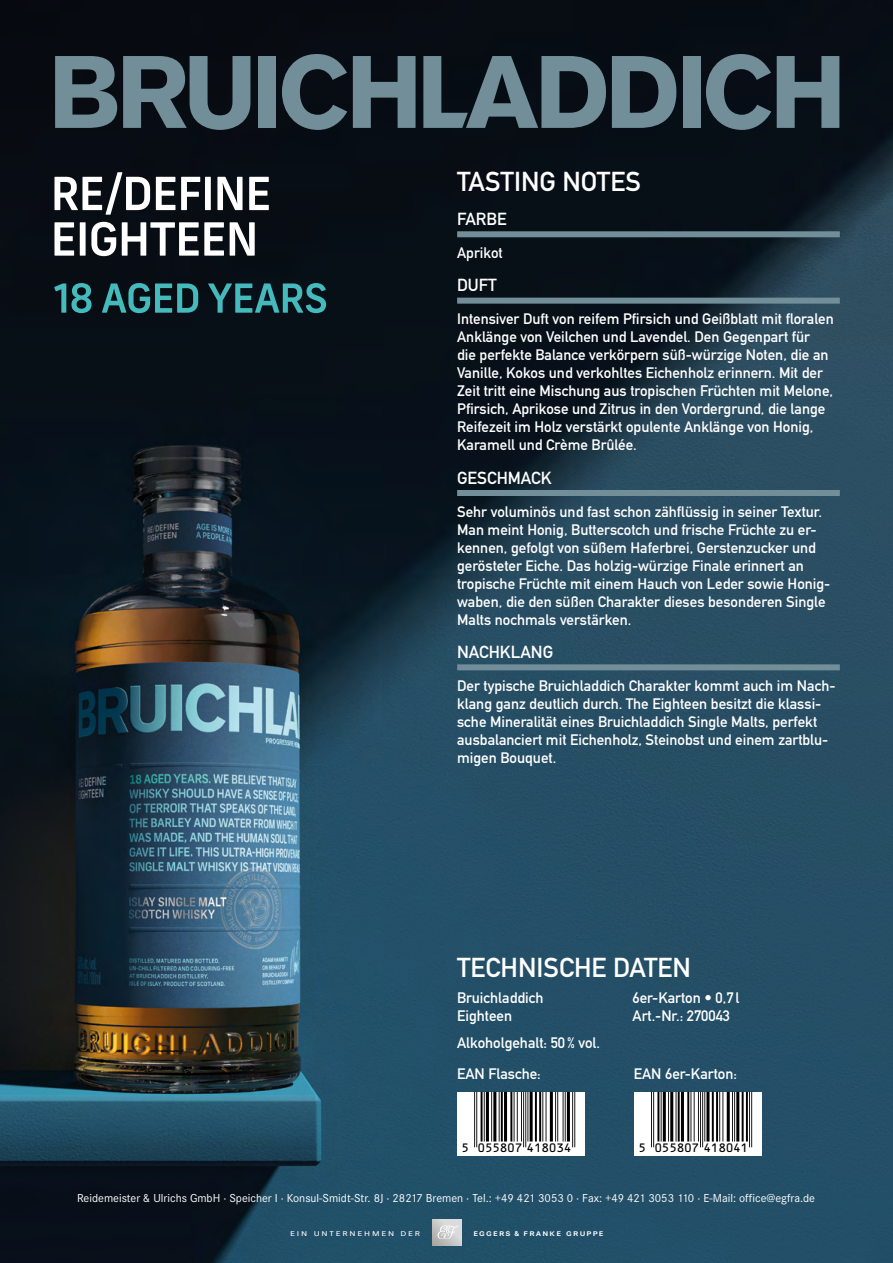
<style>
.page{position:relative;width:893px;height:1263px;background:#fff}
.page>*{position:absolute;margin:0;border:0;box-sizing:border-box;transform-origin:0 0}
.t1{font:27px "DIN Mittelschrift Std";color:#fff}
.t2{font:17.25px "DIN Mittelschrift Std";color:#fff}
.t3{font:15px/18px "DIN Mittelschrift Std";color:#fff}
.t4{font:12px "Corporate S";color:#fff}
.t5{font:11.7px "OCRB";letter-spacing:-.085em;color:#000}
.t6{font:9.75px "Corporate SSC";letter-spacing:.16em;color:#fff;scale:1.16 1}
.t7{font:600 9.45px "Corporate SSC";letter-spacing:.11em;color:#fff;scale:1.12 1}
.s1{font-weight:700;font-size:7.5px}
</style>
<div class="page">
<img style="left:0;top:0;width:893px;height:1263px">
<svg style="left:54px;top:283px;width:38px;height:30px"></svg>
<svg style="left:102px;top:283px;width:96px;height:30px;background:#245d62"></svg>
<svg style="left:208px;top:283px;width:118px;height:30px;background:#21585e"></svg>
<svg style="left:54px;top:172px;width:96px;height:43px"></svg>
<svg style="left:156px;top:177px;width:19px;height:33px"></svg>
<svg style="left:181px;top:177px;width:19px;height:33px"></svg>
<div style="left:205px;top:177px;width:6px;height:33px;background:#fff"></div>
<svg style="left:217px;top:177px;width:26px;height:33px"></svg>
<svg style="left:249px;top:177px;width:20px;height:33px"></svg>
<svg style="left:54px;top:222px;width:20px;height:34px"></svg>
<div style="left:80px;top:222px;width:6px;height:34px;background:#fff"></div>
<svg style="left:91px;top:222px;width:25px;height:34px"></svg>
<svg style="left:122px;top:222px;width:102px;height:34px"></svg>
<svg style="left:230px;top:222px;width:25px;height:34px"></svg>
<svg style="left:432px;top:1219px;width:29px;height:26px"></svg>
<svg style="left:437px;top:1225px;width:22px;height:15px"></svg>
<svg style="left:457px;top:1092px;width:128px;height:63px"></svg>
<hr style="left:574px;top:1092px;width:1px;height:55px;background:#000">
<hr style="left:572px;top:1092px;width:1px;height:55px;background:#000">
<hr style="left:567px;top:1092px;width:3px;height:49px;background:#000">
<hr style="left:565px;top:1092px;width:1px;height:49px;background:#000">
<hr style="left:563px;top:1092px;width:1px;height:49px;background:#000">
<hr style="left:557px;top:1092px;width:1px;height:49px;background:#000">
<hr style="left:555px;top:1092px;width:1px;height:49px;background:#000">
<hr style="left:550px;top:1092px;width:3px;height:49px;background:#000">
<hr style="left:546px;top:1092px;width:1px;height:49px;background:#000">
<hr style="left:542px;top:1092px;width:1px;height:49px;background:#000">
<hr style="left:539px;top:1092px;width:2px;height:49px;background:#000">
<hr style="left:535px;top:1092px;width:2px;height:49px;background:#000">
<hr style="left:530px;top:1092px;width:3px;height:49px;background:#000">
<hr style="left:527px;top:1092px;width:1px;height:49px;background:#000">
<hr style="left:525px;top:1092px;width:1px;height:55px;background:#000">
<hr style="left:523px;top:1092px;width:1px;height:55px;background:#000">
<hr style="left:521px;top:1092px;width:1px;height:49px;background:#000">
<hr style="left:517px;top:1092px;width:1px;height:49px;background:#000">
<hr style="left:514px;top:1092px;width:1px;height:49px;background:#000">
<hr style="left:510px;top:1092px;width:2px;height:49px;background:#000">
<hr style="left:504px;top:1092px;width:3px;height:49px;background:#000">
<hr style="left:501px;top:1092px;width:2px;height:49px;background:#000">
<hr style="left:499px;top:1092px;width:1px;height:49px;background:#000">
<hr style="left:493px;top:1092px;width:3px;height:49px;background:#000">
<hr style="left:491px;top:1092px;width:1px;height:49px;background:#000">
<hr style="left:486px;top:1092px;width:3px;height:49px;background:#000">
<hr style="left:484px;top:1092px;width:1px;height:49px;background:#000">
<hr style="left:481px;top:1092px;width:2px;height:49px;background:#000">
<hr style="left:476px;top:1092px;width:1px;height:55px;background:#000">
<hr style="left:474px;top:1092px;width:1px;height:55px;background:#000">
<svg style="left:634px;top:1092px;width:128px;height:63px"></svg>
<hr style="left:751px;top:1092px;width:1px;height:55px;background:#000">
<hr style="left:749px;top:1092px;width:1px;height:55px;background:#000">
<hr style="left:746px;top:1092px;width:2px;height:49px;background:#000">
<hr style="left:742px;top:1092px;width:2px;height:49px;background:#000">
<hr style="left:736px;top:1092px;width:3px;height:49px;background:#000">
<hr style="left:734px;top:1092px;width:1px;height:49px;background:#000">
<hr style="left:732px;top:1092px;width:1px;height:49px;background:#000">
<hr style="left:727px;top:1092px;width:3px;height:49px;background:#000">
<hr style="left:722px;top:1092px;width:1px;height:49px;background:#000">
<hr style="left:719px;top:1092px;width:1px;height:49px;background:#000">
<hr style="left:716px;top:1092px;width:2px;height:49px;background:#000">
<hr style="left:712px;top:1092px;width:2px;height:49px;background:#000">
<hr style="left:706px;top:1092px;width:3px;height:49px;background:#000">
<hr style="left:704px;top:1092px;width:1px;height:49px;background:#000">
<hr style="left:702px;top:1092px;width:1px;height:55px;background:#000">
<hr style="left:700px;top:1092px;width:1px;height:55px;background:#000">
<hr style="left:698px;top:1092px;width:1px;height:49px;background:#000">
<hr style="left:694px;top:1092px;width:1px;height:49px;background:#000">
<hr style="left:690px;top:1092px;width:1px;height:49px;background:#000">
<hr style="left:687px;top:1092px;width:2px;height:49px;background:#000">
<hr style="left:681px;top:1092px;width:3px;height:49px;background:#000">
<hr style="left:678px;top:1092px;width:2px;height:49px;background:#000">
<hr style="left:676px;top:1092px;width:1px;height:49px;background:#000">
<hr style="left:670px;top:1092px;width:3px;height:49px;background:#000">
<hr style="left:668px;top:1092px;width:1px;height:49px;background:#000">
<hr style="left:663px;top:1092px;width:3px;height:49px;background:#000">
<hr style="left:661px;top:1092px;width:1px;height:49px;background:#000">
<hr style="left:657px;top:1092px;width:2px;height:49px;background:#000">
<hr style="left:653px;top:1092px;width:1px;height:55px;background:#000">
<hr style="left:651px;top:1092px;width:1px;height:55px;background:#000">
<div style="left:457px;top:231px;width:383px;height:6px;background:#728e98"></div>
<div style="left:457px;top:298px;width:383px;height:6px;background:#728e98"></div>
<div style="left:457px;top:490px;width:383px;height:6px;background:#728e98"></div>
<div style="left:457px;top:664px;width:383px;height:6px;background:#728e98"></div>
<svg style="left:55px;top:56px;width:62px;height:72px;background:#566c75"></svg>
<svg style="left:123px;top:56px;width:127px;height:74px;background:#4a5d65"></svg>
<div style="left:258px;top:56px;width:18px;height:72px;background:#728e98"></div>
<svg style="left:282px;top:54px;width:65px;height:76px;background:#3a4a52"></svg>
<svg style="left:353px;top:56px;width:63px;height:72px;background:#4d616a"></svg>
<svg style="left:423px;top:56px;width:183px;height:72px;background:#43555e"></svg>
<svg style="left:612px;top:56px;width:64px;height:72px;background:#4f646d"></svg>
<div style="left:683px;top:56px;width:18px;height:72px;background:#728e98"></div>
<svg style="left:706px;top:54px;width:65px;height:76px;background:#3a4b54"></svg>
<svg style="left:777px;top:56px;width:62px;height:72px;background:#4d626c"></svg>
<h1 class="t1" style="left:457px;top:166px;width:185px">TASTING NOTES</h1>
<p class="t2" style="left:457px;top:209px;width:51px">FARBE</p>
<p class="t3" style="left:457px;top:244px;width:47px">Aprikot</p>
<p class="t2" style="left:457px;top:275px;width:41px">DUFT</p>
<p class="t3" style="left:457px;top:310px;width:378px">Intensiver Duft von reifem Pfirsich und Geißblatt mit floralen Anklänge von Veilchen und Lavendel. Den Gegenpart für<br>die perfekte Balance verkörpern süß-würzige Noten, die an Vanille, Kokos und verkohltes Eichenholz erinnern. Mit der Zeit tritt eine Mischung aus tropischen Früchten mit Melone, Pfirsich, Aprikose und Zitrus in den Vordergrund, die lange Reifezeit im Holz verstärkt opulente Anklänge von Honig, Karamell und Crème Brûlée.</p>
<p class="t2" style="left:457px;top:467px;width:96px">GESCHMACK</p>
<p class="t3" style="left:457px;top:502px;width:375px">Sehr voluminös und fast schon zähflüssig in seiner Textur.<br>Man meint Honig, Butterscotch und frische Früchte zu er&shy;kennen, gefolgt von süßem Haferbrei, Gerstenzucker und gerösteter Eiche. Das holzig-würzige Finale erinnert an tropische Früchte mit einem Hauch von Leder sowie Honig&shy;waben, die den süßen Charakter dieses besonderen Single Malts nochmals verstärken.</p>
<p class="t2" style="left:457px;top:642px;width:98px">NACHKLANG</p>
<p class="t3" style="left:457px;top:677px;width:380px">Der typische Bruichladdich Charakter kommt auch im Nach&shy;klang ganz deutlich durch. The Eighteen besitzt die klassi&shy;sche Mineralität eines Bruichladdich Single Malts, perfekt ausbalanciert mit Eichenholz, Steinobst und einem zartblu&shy;migen Bouquet.</p>
<h1 class="t1" style="left:457px;top:951px;width:235px">TECHNISCHE DATEN</h1>
<p class="t3" style="left:457px;top:989px;width:88px">Bruichladdich<br>Eighteen</p>
<p class="t3" style="left:457px;top:1033px;width:144px">Alkoholgehalt: 50% vol.</p>
<p class="t3" style="left:632px;top:989px;width:108px">6er-Karton • 0,7 l<br>Art.-Nr.: 270043</p>
<p class="t3" style="left:457px;top:1065px;width:85px">EAN Flasche:</p>
<p class="t5" style="left:461px;top:1141px;width:112px">5 055807 418034</p>
<p class="t3" style="left:634px;top:1065px;width:105px">EAN 6er-Karton:</p>
<p class="t5" style="left:638px;top:1141px;width:112px">5 055807 418041</p>
<p class="t4" style="left:77px;top:1191px;width:740px">Reidemeister &amp; Ulrichs GmbH ∙ Speicher I · Konsul-Smidt-Str. 8J · 28217 Bremen · Tel.: +49 421 3053 0 · Fax: +49 421 3053 110 · E-Mail: office@egfra.de</p>
<p class="t6" style="left:290px;top:1227px;width:114px">ein unternehmen der</p>
<p class="t7" style="left:473px;top:1227px;width:118px">eggers <span class="s1">&amp;</span> franke gruppe</p>
</div>
